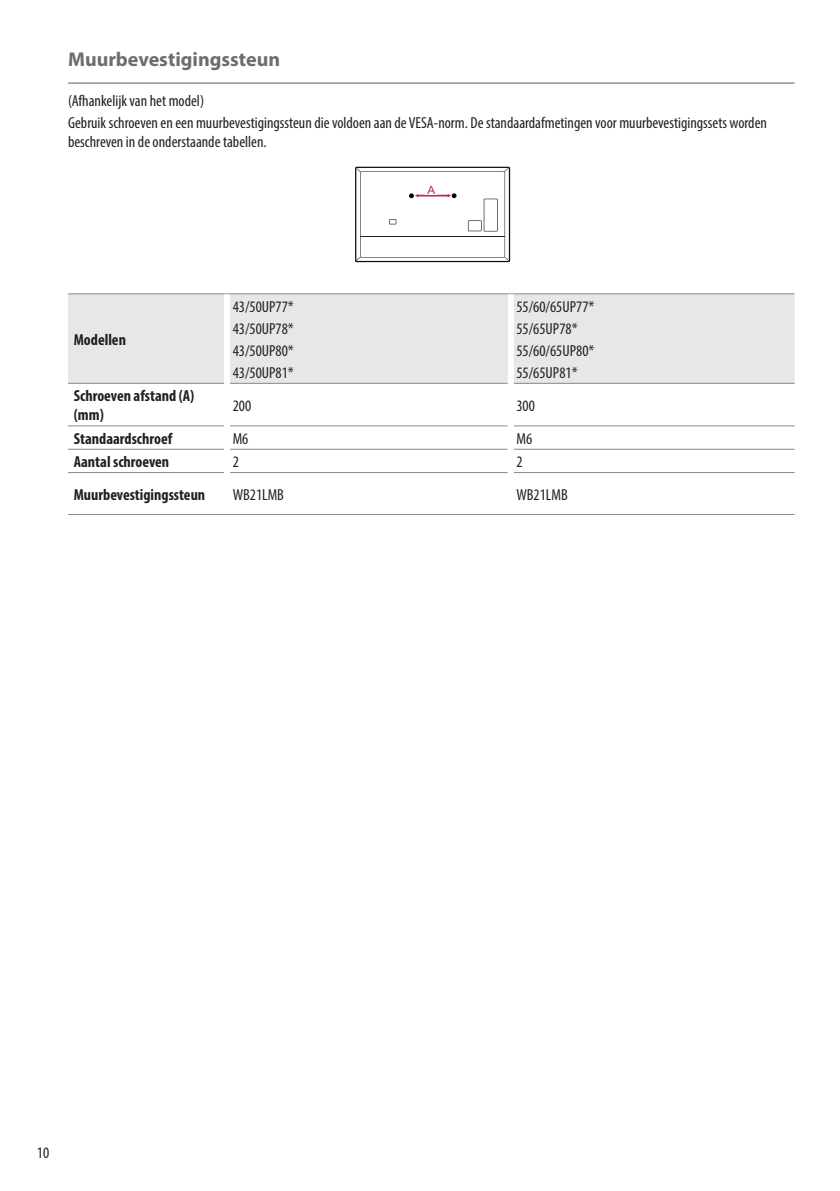
<style>
.page{position:relative;width:840px;height:1191px;background:#fff}
.page>*{position:absolute;margin:0;border:0;box-sizing:border-box;transform-origin:0 0}
.Title3{font:700 20px "Myriad Pro";color:#6c6d70}
.Body{font:condensed 16px/19.2px "Myriad Pro";color:#231f20}
.Body_Bold{font:700 condensed 16px/19.2px "Myriad Pro";color:#231f20}
.Body_Table{font:condensed 16px "Myriad Pro";color:#231f20}
.t1{font:11.4px "Arial";color:#c8205d}
</style>
<div class="page">
<hr style="left:68px;top:83px;width:726px;height:1px;background:#57585a">
<svg style="left:355px;top:167px;width:155px;height:95px"></svg>
<div style="left:425px;top:184px;width:12px;height:10px;background:#fff"></div>
<div style="left:68px;top:294px;width:726px;height:89px;background:#e6e7e9"></div>
<hr style="left:68px;top:293px;width:159px;height:1px;background:#87898c">
<hr style="left:227px;top:293px;width:283px;height:1px;background:#87898c">
<hr style="left:510px;top:293px;width:284px;height:1px;background:#87898c">
<hr style="left:68px;top:383px;width:156px;height:1px;background:#87898c">
<hr style="left:230px;top:383px;width:277px;height:1px;background:#87898c">
<hr style="left:513px;top:383px;width:281px;height:1px;background:#87898c">
<hr style="left:68px;top:425px;width:156px;height:1px;background:#87898c">
<hr style="left:230px;top:425px;width:277px;height:1px;background:#87898c">
<hr style="left:513px;top:425px;width:281px;height:1px;background:#87898c">
<hr style="left:68px;top:449px;width:156px;height:1px;background:#87898c">
<hr style="left:230px;top:449px;width:277px;height:1px;background:#87898c">
<hr style="left:513px;top:449px;width:281px;height:1px;background:#87898c">
<hr style="left:68px;top:472px;width:156px;height:1px;background:#87898c">
<hr style="left:230px;top:472px;width:277px;height:1px;background:#87898c">
<hr style="left:513px;top:472px;width:281px;height:1px;background:#87898c">
<hr style="left:68px;top:514px;width:159px;height:1px;background:#87898c">
<hr style="left:227px;top:514px;width:283px;height:1px;background:#87898c">
<hr style="left:510px;top:514px;width:284px;height:1px;background:#87898c">
<div style="left:224px;top:294px;width:6px;height:89px;background:#fff"></div>
<div style="left:507px;top:294px;width:6px;height:89px;background:#fff"></div>
<p class="Title3" style="left:68px;top:46px;width:213px">Muurbevestigingssteun</p>
<p class="Body" style="left:68px;top:90px;width:137px">(Afhankelijk van het model)</p>
<p class="Body" style="left:68px;top:113px;width:700px">Gebruik schroeven en een muurbevestigingssteun die voldoen aan de VESA-norm. De standaardafmetingen voor muurbevestigingssets worden beschreven in de onderstaande tabellen.</p>
<p class="t1" style="left:427px;top:182px;width:9px">A</p>
<p class="Body_Bold" style="left:74px;top:329px;width:54px">Modellen</p>
<p class="Body" style="left:232px;top:296px;width:63px">43/50UP77*</p>
<p class="Body" style="left:232px;top:318px;width:63px">43/50UP78*</p>
<p class="Body" style="left:232px;top:340px;width:63px">43/50UP80*</p>
<p class="Body" style="left:232px;top:362px;width:63px">43/50UP81*</p>
<p class="Body" style="left:516px;top:296px;width:79px">55/60/65UP77*</p>
<p class="Body" style="left:516px;top:318px;width:63px">55/65UP78*</p>
<p class="Body" style="left:516px;top:340px;width:79px">55/60/65UP80*</p>
<p class="Body" style="left:516px;top:362px;width:63px">55/65UP81*</p>
<p class="Body_Bold" style="left:74px;top:386px;width:122px">Schroeven afstand (A) (mm)</p>
<p class="Body" style="left:232px;top:395px;width:20px">200</p>
<p class="Body" style="left:516px;top:395px;width:20px">300</p>
<p class="Body_Bold" style="left:74px;top:428px;width:100px">Standaardschroef</p>
<p class="Body" style="left:232px;top:428px;width:17px">M6</p>
<p class="Body" style="left:516px;top:428px;width:17px">M6</p>
<p class="Body_Bold" style="left:74px;top:451px;width:97px">Aantal schroeven</p>
<p class="Body" style="left:232px;top:452px;width:8px">2</p>
<p class="Body" style="left:516px;top:452px;width:8px">2</p>
<p class="Body_Bold" style="left:74px;top:484px;width:133px">Muurbevestigingssteun</p>
<p class="Body_Table" style="left:232px;top:484px;width:53px">WB21LMB</p>
<p class="Body_Table" style="left:516px;top:484px;width:53px">WB21LMB</p>
<p class="Body" style="left:37px;top:1142px;width:14px">10</p>
</div>
